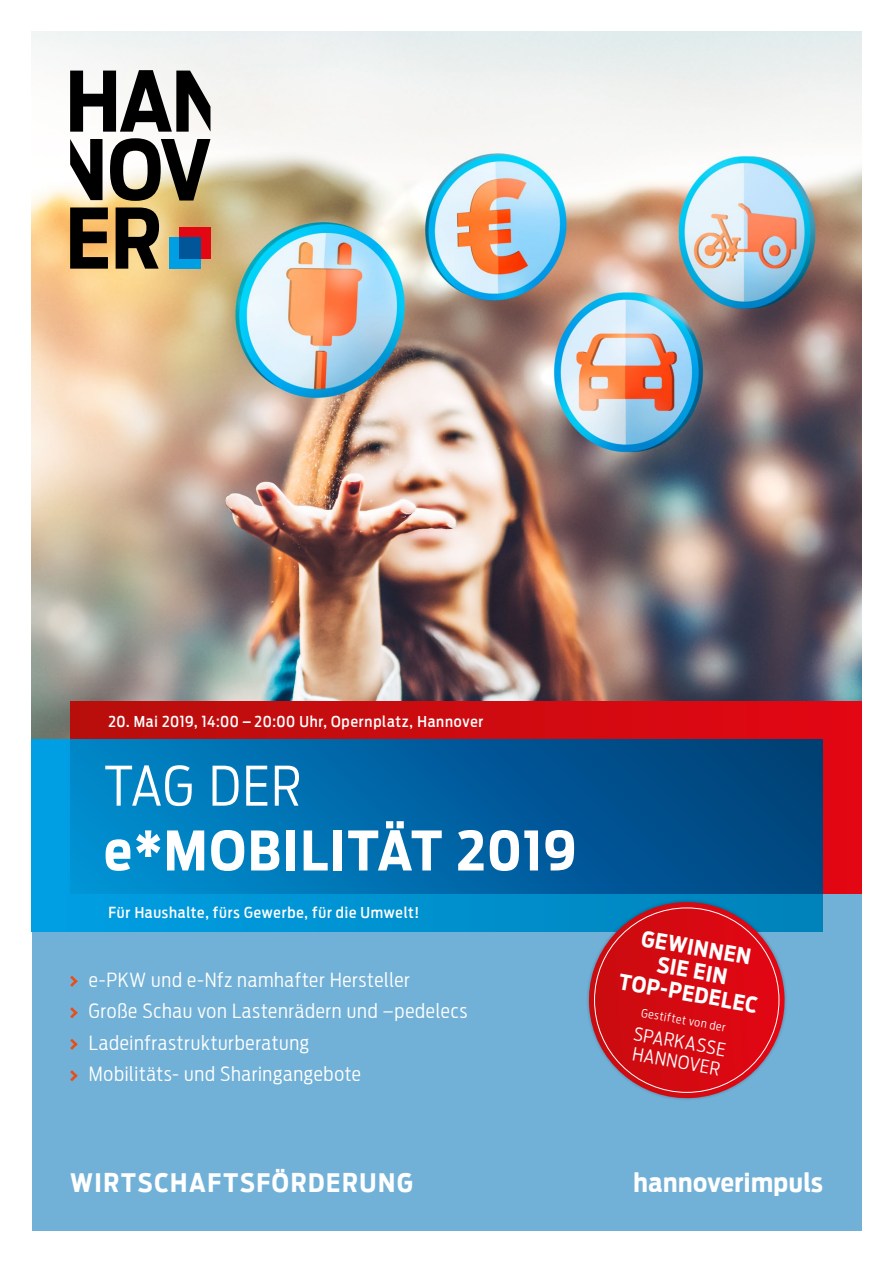
<style>
.page{position:relative;width:893px;height:1263px;background:#fff}
.page>*{position:absolute;margin:0;border:0;box-sizing:border-box;transform-origin:0 0}
.t1{font:700 54px/64.8px "Antenna Cond";letter-spacing:.03em;color:#fff}
.t2{font:700 25.65px "Antenna Cond";letter-spacing:.02em;color:#fff}
.t3{font:700 25.5px "Antenna Cond";letter-spacing:.065em;color:#fff}
.t4{font:700 21.45px/23.1px "Antenna Cond";color:#fff;text-align:center}
.t5{font:300 19.5px "Antenna Cond";letter-spacing:.035em;color:#fff}
.t6{font:300 18.15px/19.8px "Antenna Cond";color:#fff}
.t7{font:500 15px "Antenna Cond";letter-spacing:.05em;color:#fff}
.t8{font:300 11.55px "Antenna Cond";color:#fff}
.s1{font-weight:300}
</style>
<div class="page">
<img style="left:32px;top:32px;width:829px;height:708px">
<div style="left:32px;top:884px;width:829px;height:347px;background:#72b1d7"></div>
<div style="left:70px;top:702px;width:791px;height:191px;background:linear-gradient(to right,#b70f0c,#e30714)"></div>
<div style="left:32px;top:740px;width:791px;height:191px;background:linear-gradient(to right,#009fe4,#0082b9)"></div>
<div style="left:70px;top:740px;width:753px;height:153px;background:linear-gradient(to right,#008bce,#003e79)"></div>
<div style="left:169px;top:237px;width:31px;height:32px;background:#009fe3"></div>
<div style="left:179px;top:227px;width:31px;height:32px;background:#e30613"></div>
<div style="left:179px;top:237px;width:21px;height:22px;background:#005698"></div>
<svg style="left:70px;top:207px;width:38px;height:62px"></svg>
<svg style="left:116px;top:207px;width:43px;height:62px"></svg>
<svg style="left:70px;top:139px;width:32px;height:61px"></svg>
<svg style="left:110px;top:138px;width:100px;height:63px"></svg>
<svg style="left:70px;top:70px;width:140px;height:62px"></svg>
<svg style="left:70px;top:976px;width:8px;height:11px"></svg>
<svg style="left:70px;top:1007px;width:8px;height:11px"></svg>
<svg style="left:70px;top:1039px;width:8px;height:11px"></svg>
<svg style="left:70px;top:1070px;width:8px;height:11px"></svg>
<svg style="left:585px;top:902px;width:203px;height:198px"></svg>
<p class="t7" style="left:108px;top:712px;width:376px">20. Mai 2019, 14:00 – 20:00 Uhr, Opernplatz, Hannover</p>
<p class="t1" style="left:104px;top:754px;width:474px"><span class="s1">TAG DER </span>e*MOBILITÄT 2019</p>
<p class="t7" style="left:108px;top:904px;width:312px">Für Haushalte, fürs Gewerbe, für die Umwelt!</p>
<p class="t5" style="left:89px;top:968px;width:322px">e-PKW und e-Nfz namhafter Hersteller</p>
<p class="t5" style="left:89px;top:1000px;width:380px">Große Schau von Lastenrädern und –pedelecs</p>
<p class="t5" style="left:89px;top:1031px;width:222px">Ladeinfrastrukturberatung</p>
<p class="t5" style="left:89px;top:1063px;width:274px">Mobilitäts- und Sharingangebote</p>
<p class="t3" style="left:70px;top:1167px;width:344px">WIRTSCHAFTSFÖRDERUNG</p>
<p class="t4" style="left:644px;top:927px;width:112px;rotate:10deg">GEWINNEN<br>SIE EIN</p>
<p class="t4" style="left:621px;top:970px;width:142px;rotate:10deg">TOP-PEDELEC</p>
<p class="t8" style="left:643px;top:1006px;width:87px;rotate:10deg">Gestiftet von der</p>
<p class="t6" style="left:636px;top:1024px;width:95px;rotate:10deg">SPARKASSE<br>HANNOVER</p>
<p class="t2" style="left:634px;top:1167px;width:191px">hannoverimpuls</p>
</div>
